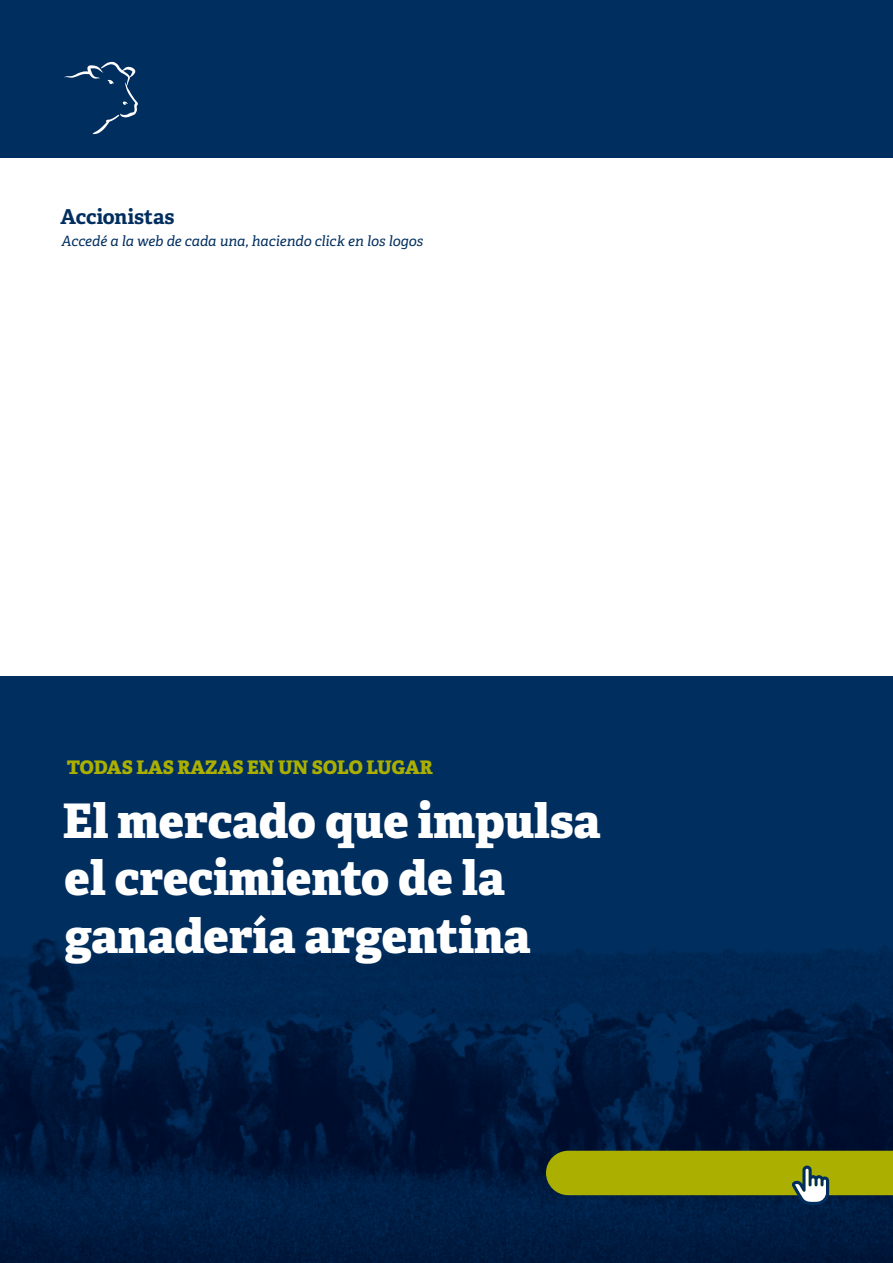
<style>
.page{position:relative;width:893px;height:1263px;background:#fff}
.page>*{position:absolute;margin:0;border:0;box-sizing:border-box;transform-origin:0 0}
.t1{font:800 47.7px/57.2px "Adelle";color:#fff}
.t2{font:700 20.55px "Adelle";color:#002e5f}
.t3{font:800 18.75px "Adelle";color:#abb000}
.t4{font:italic 14.25px "Adelle";letter-spacing:-.005em;color:#002e5f}
</style>
<div class="page">
<div style="left:0;top:0;width:893px;height:157px;background:#002e5f"></div>
<img style="left:0;top:676px;width:893px;height:587px">
<svg style="left:64px;top:62px;width:74px;height:73px"></svg>
<svg style="left:546px;top:1151px;width:347px;height:54px;background:#8a9414"></svg>
<p class="t2" style="left:60px;top:203px;width:116px">Accionistas</p>
<p class="t4" style="left:62px;top:232px;width:363px">Accedé a la web de cada una, haciendo click en los logos</p>
<p class="t3" style="left:67px;top:755px;width:368px">TODAS LAS RAZAS EN UN SOLO LUGAR</p>
<p class="t1" style="left:63px;top:793px;width:539px">El mercado que impulsa el crecimiento de la ganadería argentina</p>
</div>
